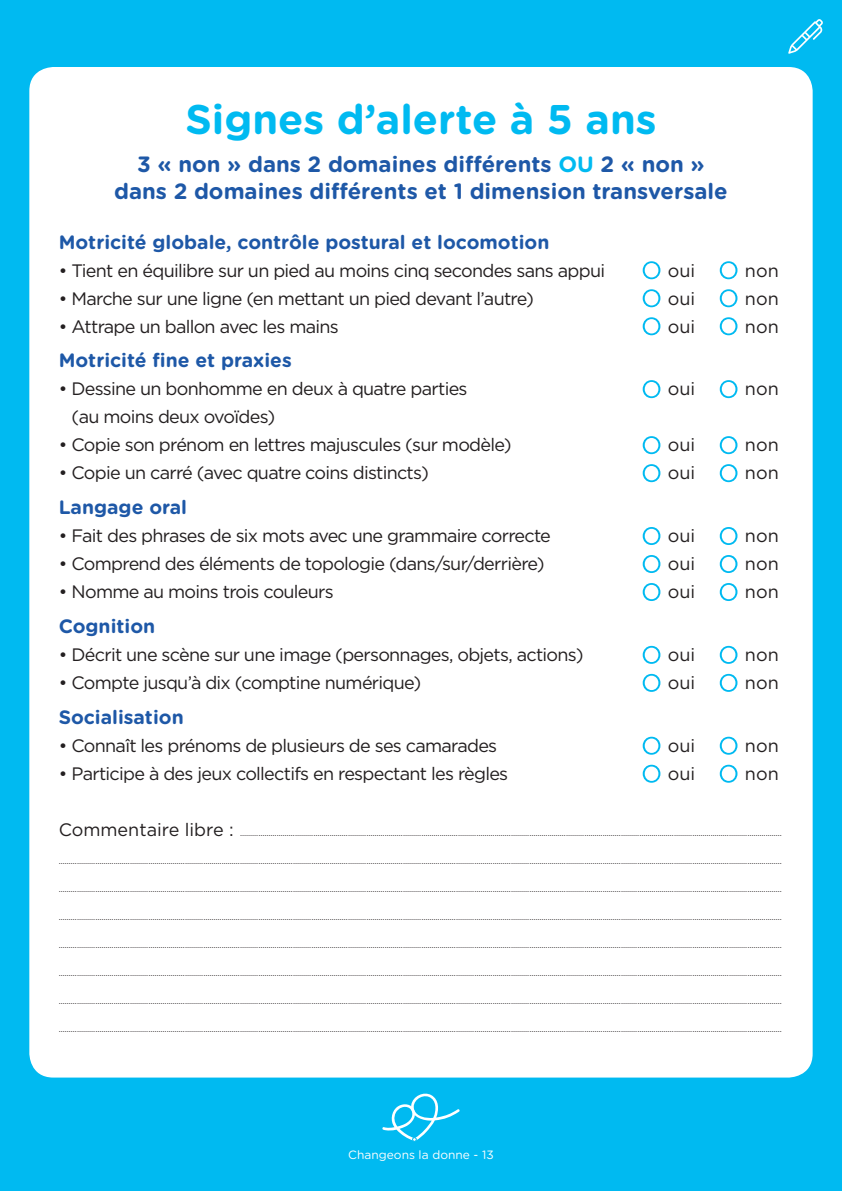
<style>
.page{position:relative;width:842px;height:1191px;background:#00baf1}
.page>*{position:absolute;margin:0;border:0;box-sizing:border-box;transform-origin:0 0}
.t1{font:700 41.4px "Gotham Rounded";color:#00baf1}
.t2{font:700 22px/26.6px "Gotham Rounded";color:#1e58a7;text-align:center}
.t3{font:700 19.4px "Gotham Rounded";color:#1e58a7}
.t4{font:18px "Gotham";letter-spacing:-.04em;color:#231f20}
.t5{font:12px "Gotham Rounded";color:#fff}
.t6{font:8.4px "Gotham";color:#231f20}
.s1{color:#00baf1}
.s2{font-size:18px}
</style>
<div class="page">
<div style="left:29px;top:67px;width:784px;height:1010px;background:#fff;border-radius:24px"></div>
<svg style="left:643px;top:261px;width:17px;height:18px"></svg>
<svg style="left:720px;top:261px;width:17px;height:18px"></svg>
<svg style="left:643px;top:289px;width:17px;height:18px"></svg>
<svg style="left:720px;top:289px;width:17px;height:18px"></svg>
<svg style="left:643px;top:317px;width:17px;height:18px"></svg>
<svg style="left:720px;top:317px;width:17px;height:18px"></svg>
<svg style="left:643px;top:380px;width:17px;height:18px"></svg>
<svg style="left:720px;top:380px;width:17px;height:18px"></svg>
<svg style="left:643px;top:436px;width:17px;height:18px"></svg>
<svg style="left:720px;top:436px;width:17px;height:18px"></svg>
<svg style="left:643px;top:464px;width:17px;height:18px"></svg>
<svg style="left:720px;top:464px;width:17px;height:18px"></svg>
<svg style="left:643px;top:527px;width:17px;height:18px"></svg>
<svg style="left:720px;top:527px;width:17px;height:18px"></svg>
<svg style="left:643px;top:555px;width:17px;height:18px"></svg>
<svg style="left:720px;top:555px;width:17px;height:18px"></svg>
<svg style="left:643px;top:583px;width:17px;height:18px"></svg>
<svg style="left:720px;top:583px;width:17px;height:18px"></svg>
<svg style="left:643px;top:646px;width:17px;height:18px"></svg>
<svg style="left:720px;top:646px;width:17px;height:18px"></svg>
<svg style="left:643px;top:674px;width:17px;height:18px"></svg>
<svg style="left:720px;top:674px;width:17px;height:18px"></svg>
<svg style="left:643px;top:736px;width:17px;height:18px"></svg>
<svg style="left:720px;top:736px;width:17px;height:18px"></svg>
<svg style="left:643px;top:764px;width:17px;height:18px"></svg>
<svg style="left:720px;top:764px;width:17px;height:18px"></svg>
<svg style="left:788px;top:19px;width:35px;height:35px"></svg>
<svg style="left:382px;top:1093px;width:78px;height:48px"></svg>
<h1 class="t1" style="left:185px;top:89px;width:473px">Signes d’alerte à 5 ans</h1>
<h2 class="t2" style="left:114px;top:150px;width:615px">3 « non » dans 2 domaines différents <span class="s1">OU</span> 2 « non » dans 2 domaines différents et 1 dimension transversale</h2>
<h3 class="t3" style="left:59px;top:227px;width:492px">Motricité globale, contrôle postural et locomotion</h3>
<h3 class="t4" style="left:59px;top:259px;width:548px">• Tient en équilibre sur un pied au moins cinq secondes sans appui</h3>
<h3 class="t4" style="left:668px;top:259px;width:29px">oui</h3>
<h3 class="t4" style="left:745px;top:259px;width:35px">non</h3>
<h3 class="t4" style="left:59px;top:287px;width:477px">• Marche sur une ligne (en mettant un pied devant l’autre)</h3>
<h3 class="t4" style="left:668px;top:287px;width:29px">oui</h3>
<h3 class="t4" style="left:745px;top:287px;width:35px">non</h3>
<h3 class="t4" style="left:59px;top:315px;width:282px">• Attrape un ballon avec les mains</h3>
<h3 class="t4" style="left:668px;top:315px;width:29px">oui</h3>
<h3 class="t4" style="left:745px;top:315px;width:35px">non</h3>
<h3 class="t3" style="left:59px;top:346px;width:235px">Motricité fine et praxies</h3>
<h3 class="t4" style="left:59px;top:377px;width:410px">• Dessine un bonhomme en deux à quatre parties</h3>
<h3 class="t4" style="left:668px;top:377px;width:29px">oui</h3>
<h3 class="t4" style="left:745px;top:377px;width:35px">non</h3>
<h3 class="t4" style="left:72px;top:405px;width:205px">(au moins deux ovoïdes)</h3>
<h3 class="t4" style="left:59px;top:433px;width:454px">• Copie son prénom en lettres majuscules (sur modèle)</h3>
<h3 class="t4" style="left:668px;top:433px;width:29px">oui</h3>
<h3 class="t4" style="left:745px;top:433px;width:35px">non</h3>
<h3 class="t4" style="left:59px;top:461px;width:372px">• Copie un carré (avec quatre coins distincts)</h3>
<h3 class="t4" style="left:668px;top:461px;width:29px">oui</h3>
<h3 class="t4" style="left:745px;top:461px;width:35px">non</h3>
<h3 class="t3" style="left:59px;top:493px;width:130px">Langage oral</h3>
<h3 class="t4" style="left:59px;top:524px;width:494px">• Fait des phrases de six mots avec une grammaire correcte</h3>
<h3 class="t4" style="left:668px;top:524px;width:29px">oui</h3>
<h3 class="t4" style="left:745px;top:524px;width:35px">non</h3>
<h3 class="t4" style="left:59px;top:552px;width:487px">• Comprend des éléments de topologie (dans/sur/derrière)</h3>
<h3 class="t4" style="left:668px;top:552px;width:29px">oui</h3>
<h3 class="t4" style="left:745px;top:552px;width:35px">non</h3>
<h3 class="t4" style="left:59px;top:580px;width:277px">• Nomme au moins trois couleurs</h3>
<h3 class="t4" style="left:668px;top:580px;width:29px">oui</h3>
<h3 class="t4" style="left:745px;top:580px;width:35px">non</h3>
<h3 class="t3" style="left:59px;top:612px;width:98px">Cognition</h3>
<h3 class="t4" style="left:59px;top:643px;width:526px">• Décrit une scène sur une image (personnages, objets, actions)</h3>
<h3 class="t4" style="left:668px;top:643px;width:29px">oui</h3>
<h3 class="t4" style="left:745px;top:643px;width:35px">non</h3>
<h3 class="t4" style="left:59px;top:671px;width:364px">• Compte jusqu’à dix (comptine numérique)</h3>
<h3 class="t4" style="left:668px;top:671px;width:29px">oui</h3>
<h3 class="t4" style="left:745px;top:671px;width:35px">non</h3>
<h3 class="t3" style="left:59px;top:703px;width:127px">Socialisation</h3>
<h3 class="t4" style="left:59px;top:734px;width:440px">• Connaît les prénoms de plusieurs de ses camarades</h3>
<h3 class="t4" style="left:668px;top:734px;width:29px">oui</h3>
<h3 class="t4" style="left:745px;top:734px;width:35px">non</h3>
<h3 class="t4" style="left:59px;top:762px;width:451px">• Participe à des jeux collectifs en respectant les règles</h3>
<h3 class="t4" style="left:668px;top:762px;width:29px">oui</h3>
<h3 class="t4" style="left:745px;top:762px;width:35px">non</h3>
<p class="t6" style="left:59px;top:827px;width:725px"><span class="s2">Commentaire libre :</span> ..........................................................................................................................................................................................................................................................................</p>
<p class="t6" style="left:59px;top:855px;width:725px">...................................................................................................................................................................................................................................................................................................................................................................</p>
<p class="t6" style="left:59px;top:883px;width:725px">...................................................................................................................................................................................................................................................................................................................................................................</p>
<p class="t6" style="left:59px;top:911px;width:725px">...................................................................................................................................................................................................................................................................................................................................................................</p>
<p class="t6" style="left:59px;top:939px;width:725px">...................................................................................................................................................................................................................................................................................................................................................................</p>
<p class="t6" style="left:59px;top:967px;width:725px">...................................................................................................................................................................................................................................................................................................................................................................</p>
<p class="t6" style="left:59px;top:995px;width:725px">...................................................................................................................................................................................................................................................................................................................................................................</p>
<p class="t6" style="left:59px;top:1023px;width:725px">...................................................................................................................................................................................................................................................................................................................................................................</p>
<h3 class="t5" style="left:348px;top:1147px;width:147px">Changeons la donne - 13</h3>
</div>
